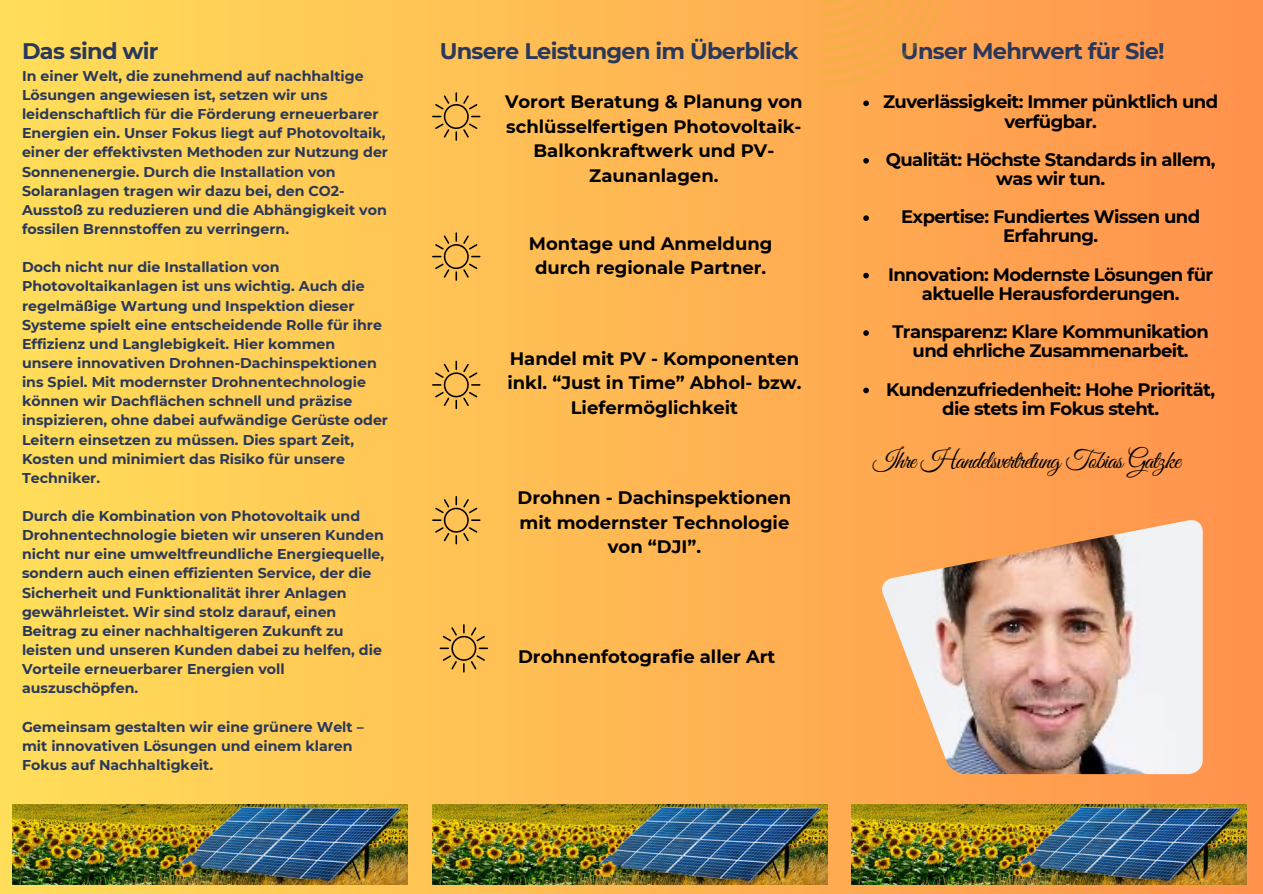
<style>
.page{position:relative;width:1263px;height:894px;background:#fff}
.page>*{position:absolute;margin:0;border:0;box-sizing:border-box;transform-origin:0 0}
.t1{font:25.8px "Great Vibes";letter-spacing:-.03em;color:#000}
.t2{font:700 22.5px "Montserrat";letter-spacing:-.03em;color:#29385b}
.t3{font:700 18px/19.2px "Montserrat";letter-spacing:-.03em;color:#000;text-align:center}
.t4{font:700 18px/24.8px "Montserrat";color:#000;text-align:center}
.t5{font:700 14.25px/19.2px "Montserrat";color:#29385b}
</style>
<div class="page">
<div style="left:0;top:0;width:1263px;height:893px;background:linear-gradient(to right,#ffde59,#ff924d)"></div>
<div style="left:820px;top:0;width:135px;height:89px;background:#ffaa50"></div>
<img style="left:882px;top:520px;width:321px;height:253px">
<img style="left:13px;top:804px;width:395px;height:79px">
<img style="left:432px;top:804px;width:395px;height:79px">
<svg style="left:432px;top:92px;width:48px;height:49px;background:#e0ab4a"></svg>
<svg style="left:432px;top:232px;width:48px;height:49px;background:#e0ab4a"></svg>
<svg style="left:432px;top:496px;width:48px;height:48px;background:#dfaa4a"></svg>
<svg style="left:440px;top:624px;width:48px;height:48px;background:#dfaa4a"></svg>
<svg style="left:432px;top:360px;width:48px;height:49px;background:#e0ab4a"></svg>
<img style="left:851px;top:804px;width:395px;height:79px">
<svg style="left:863px;top:100px;width:6px;height:6px"></svg>
<svg style="left:863px;top:158px;width:6px;height:5px"></svg>
<svg style="left:863px;top:215px;width:6px;height:6px"></svg>
<svg style="left:863px;top:273px;width:6px;height:5px"></svg>
<svg style="left:863px;top:330px;width:6px;height:6px"></svg>
<svg style="left:863px;top:387px;width:6px;height:6px"></svg>
<h3 class="t2" style="left:22px;top:38px;width:138px">Das sind wir</h3>
<p class="t2" style="left:440px;top:38px;width:361px">Unsere Leistungen im Überblick</p>
<p class="t5" style="left:22px;top:66px;width:368px">In einer Welt, die zunehmend auf nachhaltige Lösungen angewiesen ist, setzen wir uns leidenschaftlich für die Förderung erneuerbarer Energien ein. Unser Fokus liegt auf Photovoltaik, einer der effektivsten Methoden zur Nutzung der Sonnenenergie. Durch die Installation von Solaranlagen tragen wir dazu bei, den CO2- Ausstoß zu reduzieren und die Abhängigkeit von fossilen Brennstoffen zu verringern.</p>
<p class="t5" style="left:22px;top:257px;width:368px">Doch nicht nur die Installation von Photovoltaikanlagen ist uns wichtig. Auch die regelmäßige Wartung und Inspektion dieser Systeme spielt eine entscheidende Rolle für ihre Effizienz und Langlebigkeit. Hier kommen unsere innovativen Drohnen-Dachinspektionen ins Spiel. Mit modernster Drohnentechnologie können wir Dachflächen schnell und präzise inspizieren, ohne dabei aufwändige Gerüste oder Leitern einsetzen zu müssen. Dies spart Zeit, Kosten und minimiert das Risiko für unsere Techniker.</p>
<p class="t5" style="left:22px;top:506px;width:364px">Durch die Kombination von Photovoltaik und Drohnentechnologie bieten wir unseren Kunden nicht nur eine umweltfreundliche Energiequelle, sondern auch einen effizienten Service, der die Sicherheit und Funktionalität ihrer Anlagen gewährleistet. Wir sind stolz darauf, einen Beitrag zu einer nachhaltigeren Zukunft zu leisten und unseren Kunden dabei zu helfen, die Vorteile erneuerbarer Energien voll auszuschöpfen.</p>
<h2 class="t5" style="left:22px;top:716px;width:343px">Gemeinsam gestalten wir eine grünere Welt – mit innovativen Lösungen und einem klaren<br>Fokus auf Nachhaltigkeit.</h2>
<h3 class="t4" style="left:505px;top:89px;width:299px">Vorort Beratung &amp; Planung von schlüsselfertigen Photovoltaik-<br>Balkonkraftwerk und PV-<br>Zaunanlagen.</h3>
<p class="t4" style="left:529px;top:231px;width:245px">Montage und Anmeldung durch regionale Partner.</p>
<h3 class="t4" style="left:507px;top:345px;width:295px">Handel mit PV - Komponenten inkl. “Just in Time” Abhol- bzw.<br>Liefermöglichkeit</h3>
<p class="t4" style="left:518px;top:485px;width:275px">Drohnen - Dachinspektionen mit modernster Technologie von “DJI”.</p>
<h2 class="t4" style="left:518px;top:644px;width:259px">Drohnenfotografie aller Art</h2>
<h2 class="t2" style="left:901px;top:38px;width:265px">Unser Mehrwert für Sie!</h2>
<p class="t3" style="left:883px;top:92px;width:337px">Zuverlässigkeit: Immer pünktlich und verfügbar.</p>
<p class="t3" style="left:886px;top:150px;width:331px">Qualität: Höchste Standards in allem, was wir tun.</p>
<p class="t3" style="left:901px;top:207px;width:301px">Expertise: Fundiertes Wissen und<br>Erfahrung.</p>
<p class="t3" style="left:888px;top:264px;width:327px">Innovation: Modernste Lösungen für aktuelle Herausforderungen.</p>
<h1 class="t3" style="left:892px;top:322px;width:318px">Transparenz: Klare Kommunikation und ehrliche Zusammenarbeit.</h1>
<p class="t3" style="left:886px;top:379px;width:330px">Kundenzufriedenheit: Hohe Priorität, die stets im Fokus steht.</p>
<p class="t1" style="left:873px;top:445px;width:309px">Ihre Handelsvertretung Tobias Gatzke</p>
</div>
